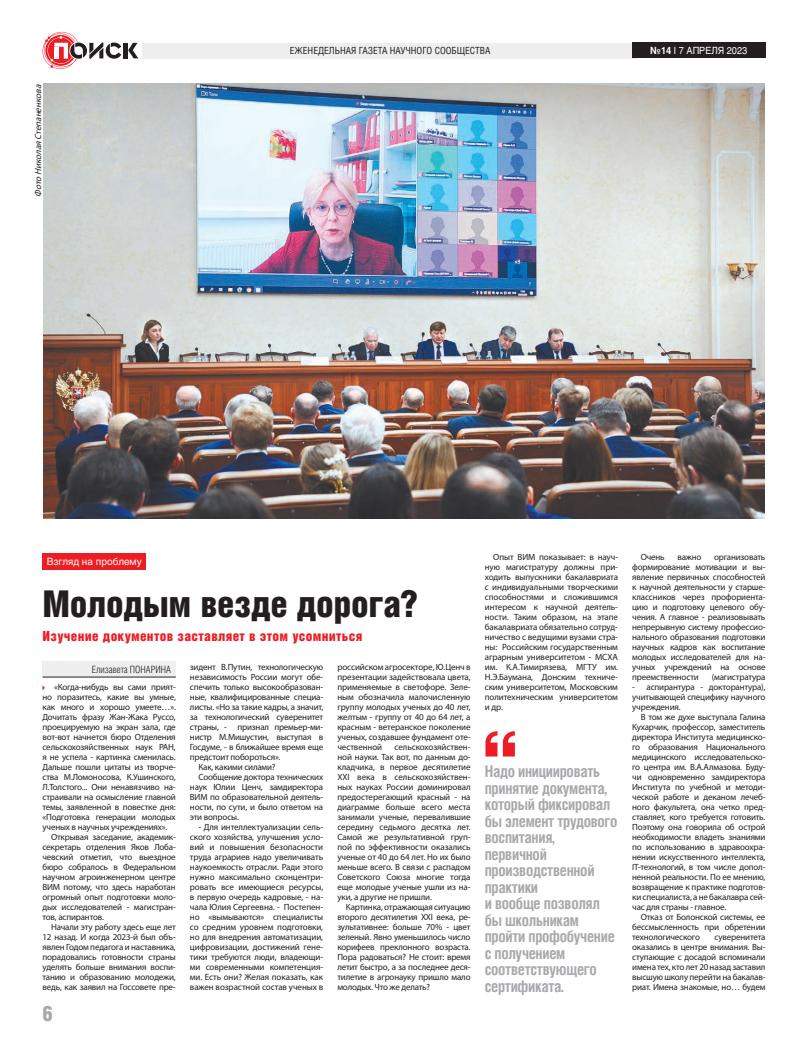
<style>
.page{position:relative;width:808px;height:1049px;background:#fff}
.page>*{position:absolute;margin:0;border:0;box-sizing:border-box;transform-origin:0 0}
.t1{font:37px "Helios Cond Black C";letter-spacing:-.01em;color:#231f20}
.t2{font:21.1px "Helios Cond Black C";color:#a8a9ad}
.t3{font:700 16px/16.5px "Helios Cond C";letter-spacing:-.02em;color:#a8a9ad;scale:.96 1}
.t4{font:14px "Helios Cond Black C";letter-spacing:.02em;color:#ee1d23}
.t5{font:10px "Helios Cond Light C";color:#231f20}
.t6{font:10px "Helios C";color:#fff}
.t7{font:9.8px "Helios Cond C";color:#231f20}
.t8{font:9.8px "Helios C";color:#fff;scale:.93 1}
.t9{font:9px/10px "Myriad Pro";letter-spacing:-.02em;color:#231f20;text-align:justify}
.t10{font:italic 9px "Myriad Pro";color:#231f20}
.s1{font-weight:700}
</style>
<div class="page">
<hr style="left:124px;top:43px;width:4px;height:15px;background:#231f20">
<svg style="left:128px;top:43px;width:10px;height:15px"></svg>
<svg style="left:43px;top:32px;width:78px;height:37px"></svg>
<div style="left:142px;top:43px;width:496px;height:16px;background:#eeeeef"></div>
<div style="left:632px;top:43px;width:133px;height:15px;background:#231f20"></div>
<img style="left:43px;top:84px;width:722px;height:434px">
<svg style="left:485px;top:731px;width:30px;height:25px"></svg>
<div style="left:43px;top:661px;width:133px;height:16px;background:#eeeeef"></div>
<hr style="left:43px;top:677px;width:133px;height:1px;background:#231f20">
<div style="left:43px;top:554px;width:103px;height:16px;background:#ee1d23"></div>
<p class="t10" style="left:33px;top:197px;width:113px;rotate:-90deg">Фото Николая Степаненкова</p>
<p class="t7" style="left:290px;top:45px;width:202px">ЕЖЕНЕДЕЛЬНАЯ ГАЗЕТА НАУЧНОГО СООБЩЕСТВА</p>
<p class="t8" style="left:650px;top:44px;width:106px"><span class="s1">№14</span> I 7 АПРЕЛЯ 2023</p>
<p class="t6" style="left:47px;top:555px;width:96px">Взгляд на проблему</p>
<h1 class="t1" style="left:43px;top:582px;width:378px">Молодым везде дорога?</h1>
<h3 class="t4" style="left:43px;top:628px;width:321px">Изучение документов заставляет в этом усомниться</h3>
<p class="t9" style="left:190px;top:662px;width:135px">зидент В.Путин, технологическую</p>
<p class="t9" style="left:190px;top:672px;width:135px">независимость России могут обе-</p>
<p class="t9" style="left:190px;top:682px;width:135px">спечить только высокообразован-</p>
<p class="t9" style="left:190px;top:692px;width:135px">ные, квалифицированные специа-</p>
<p class="t9" style="left:190px;top:702px;width:135px">листы. «Но за такие кадры, а значит,</p>
<p class="t9" style="left:190px;top:712px;width:135px">за технологический суверенитет</p>
<p class="t9" style="left:190px;top:722px;width:135px">страны, - признал премьер-ми-</p>
<p class="t9" style="left:190px;top:732px;width:135px">нистр М.Мишустин, выступая в</p>
<p class="t9" style="left:190px;top:742px;width:135px">Госдуме, - в ближайшее время еще</p>
<p class="t9" style="left:190px;top:752px;width:92px">предстоит побороться».</p>
<p class="t9" style="left:198px;top:762px;width:79px">Как, какими силами?</p>
<p class="t9" style="left:198px;top:772px;width:126px">Сообщение доктора технических</p>
<p class="t9" style="left:190px;top:782px;width:135px">наук Юлии Ценч, замдиректора</p>
<p class="t9" style="left:190px;top:792px;width:135px">ВИМ по образовательной деятель-</p>
<p class="t9" style="left:190px;top:802px;width:135px">ности, по сути, и было ответом на</p>
<p class="t9" style="left:190px;top:812px;width:50px">эти вопросы.</p>
<p class="t9" style="left:190px;top:822px;width:135px;text-indent:9px">- Для интеллектуализации сель&shy;ского хозяйства, улучшения усло&shy;вий и повышения безопасности труда аграриев надо увеличивать наукоемкость отрасли. Ради этого нужно максимально сконцентри&shy;ровать все имеющиеся ресурсы, в первую очередь кадровые, - на&shy;чала Юлия Сергеевна. - Постепен&shy;но «вымываются» специалисты со средним уровнем подготовки, но для внедрения автоматизации, цифровизации, достижений гене&shy;тики требуются люди, владеющи&shy;ми современными компетенция&shy;ми. Есть они? Желая показать, как важен возрастной состав ученых в</p>
<p class="t9" style="left:337px;top:662px;width:135px">российском агросекторе, Ю.Ценч в презентации задействовала цвета, применяемые в светофоре. Зеле&shy;ным обозначила малочисленную группу молодых ученых до 40 лет, желтым - группу от 40 до 64 лет, а красным - ветеранское поколение ученых, создавшее фундамент оте&shy;чественной</p>
<p class="t5" style="left:92px;top:663px;width:81px">Елизавета ПОНАРИНА</p>
<p class="t9" style="left:54px;top:682px;width:123px">«Когда-нибудь вы сами прият-</p>
<p class="t9" style="left:43px;top:692px;width:135px">но поразитесь, какие вы умные,</p>
<p class="t9" style="left:43px;top:702px;width:135px">как много и хорошо умеете…».</p>
<p class="t9" style="left:43px;top:712px;width:135px">Дочитать фразу Жан-Жака Руссо,</p>
<p class="t9" style="left:43px;top:722px;width:135px">проецируемую на экран зала, где</p>
<p class="t9" style="left:43px;top:732px;width:135px">вот-вот начнется бюро Отделения</p>
<p class="t9" style="left:43px;top:742px;width:135px">сельскохозяйственных наук РАН,</p>
<p class="t9" style="left:43px;top:752px;width:135px">я не успела - картинка сменилась.</p>
<p class="t9" style="left:43px;top:762px;width:135px">Дальше пошли цитаты из творче-</p>
<p class="t9" style="left:43px;top:772px;width:135px">ства М.Ломоносова, К.Ушинского,</p>
<p class="t9" style="left:43px;top:782px;width:135px">Л.Толстого... Они ненавязчиво на-</p>
<p class="t9" style="left:43px;top:792px;width:135px">страивали на осмысление главной</p>
<p class="t9" style="left:43px;top:802px;width:135px">темы, заявленной в повестке дня:</p>
<p class="t9" style="left:43px;top:812px;width:135px">«Подготовка генерации молодых</p>
<p class="t9" style="left:43px;top:822px;width:126px">ученых в научных учреждениях».</p>
<p class="t9" style="left:51px;top:832px;width:126px">Открывая заседание, академик-</p>
<p class="t9" style="left:43px;top:842px;width:135px">секретарь отделения Яков Лоба-</p>
<p class="t9" style="left:43px;top:852px;width:135px">чевский отметил, что выездное</p>
<p class="t9" style="left:43px;top:862px;width:135px">бюро собралось в Федеральном</p>
<p class="t9" style="left:43px;top:872px;width:135px">научном агроинженерном центре</p>
<p class="t9" style="left:43px;top:882px;width:135px">ВИМ потому, что здесь наработан</p>
<p class="t9" style="left:43px;top:892px;width:135px">огромный опыт подготовки моло-</p>
<p class="t9" style="left:43px;top:902px;width:135px">дых исследователей - магистран-</p>
<p class="t9" style="left:43px;top:912px;width:63px">тов, аспирантов.</p>
<p class="t9" style="left:51px;top:922px;width:126px">Начали эту работу здесь еще лет</p>
<p class="t9" style="left:43px;top:932px;width:135px">12 назад. И когда 2023-й был объ-</p>
<p class="t9" style="left:43px;top:942px;width:135px">явлен Годом педагога и наставника,</p>
<p class="t9" style="left:43px;top:952px;width:135px">порадовались готовности страны</p>
<p class="t9" style="left:43px;top:962px;width:135px">уделять больше внимания воспи-</p>
<p class="t9" style="left:43px;top:972px;width:135px">танию и образованию молодежи,</p>
<p class="t9" style="left:43px;top:982px;width:135px">ведь, как заявил на Госсовете пре-</p>
<p class="t9" style="left:337px;top:742px;width:135px;text-indent:57px">сельскохозяйствен&shy;ной науки. Так вот, по данным до&shy;кладчика, в первое десятилетие ХХI века в сельскохозяйствен&shy;ных науках России доминировал предостерегающий красный - на диаграмме больше всего места занимали ученые, перевалившие середину седьмого десятка лет.<br>Самой же результативной груп&shy;пой по эффективности оказались ученые от 40 до 64 лет. Но их было меньше всего. В связи с распадом Советского Союза многие тогда еще молодые ученые ушли из на&shy;уки, а другие не пришли.</p>
<p class="t9" style="left:337px;top:902px;width:135px;text-indent:9px">Картинка, отражающая ситу ацию второго десятилетия ХХI века, ре&shy;зультативнее: больше 70% - цвет зеленый. Явно уменьшилось число корифеев преклонного возраста.<br>Пора радоваться? Не стоит: время летит быстро, а за последнее деся&shy;тилетие в агронауку пришло мало молодых. Что же делать?</p>
<h2 class="t2" style="left:43px;top:1001px;width:12px">6</h2>
<p class="t9" style="left:485px;top:552px;width:135px;text-indent:9px">Опыт ВИМ показывает: в науч&shy;ную магистратуру должны при&shy;ходить выпускники бакалавриата с индивидуальными творческими способностями и сложившимся интересом к научной деятель&shy;ности. Таким образом, на этапе бакалавриата обязательно сотруд&shy;ничество с ведущими вузами стра&shy;ны: Российским государственным аграрным университетом - МСХА им. К.А.Тимирязева, МГТУ им.<br>Н.Э.Баумана, Донским техниче&shy;ским университетом, Московским политехническим университетом и др.</p>
<h3 class="t3" style="left:485px;top:764px;width:140px">Надо инициировать принятие документа, который фиксировал бы элемент трудового воспитания, первичной производственной практики<br>и вообще позволял бы школьникам пройти профобучение с получением соответствующего сертификата.</h3>
<p class="t9" style="left:641px;top:552px;width:26px">Очень</p>
<p class="t9" style="left:677px;top:552px;width:25px">важно</p>
<p class="t9" style="left:632px;top:552px;width:135px;text-indent:82px">организовать формирование мотивации и вы&shy;явление первичных способностей к научной деятельности у старше&shy;классников через профориента&shy;цию и подготовку целевого обу&shy;чения. А главное - реализовывать непрерывную систему профессио&shy;нального образования подготовки научных кадров как воспитание молодых исследователей для на&shy;учных учреждений на основе преемственности</p>
<p class="t9" style="left:712px;top:672px;width:55px">(магистратура</p>
<p class="t9" style="left:632px;top:682px;width:135px">- аспирантура - докторантура), учитывающей специфику научного учреждения.</p>
<p class="t9" style="left:632px;top:712px;width:135px;text-indent:9px">В том же духе выступала Галина Кухарчик, профессор, заместитель директора Института медицинско&shy;го образования Национального медицинского исследовательско&shy;го центра им. В.А.Алмазова. Буду&shy;чи одновременно замдиректора Института по учебной и методи&shy;ческой работе и деканом лечеб&shy;ного факультета, она четко пред&shy;ставляет, кого требуется готовить.<br>Поэтому она говорила об острой необходимости владеть знаниями по использованию в здравоохра&shy;нении искусственного интеллекта, IT-технологий, в том числе допол&shy;ненной реальности. По ее мнению, возвращение к практике подготов&shy;ки специалиста, а не бакалавра сей&shy;час для страны - главное.</p>
<p class="t9" style="left:632px;top:912px;width:135px;text-indent:9px">Отказ от Болонской системы, ее бессмысленность при обретении технологического</p>
<p class="t9" style="left:632px;top:932px;width:135px;text-indent:82px">суверенитета оказались в центре внимания. Вы&shy;ступающие с досадой вспоминали имена тех, кто лет 20 назад заставил высшую школу перейти на бакалав&shy;риат. Имена знакомые, но… будем</p>
</div>
